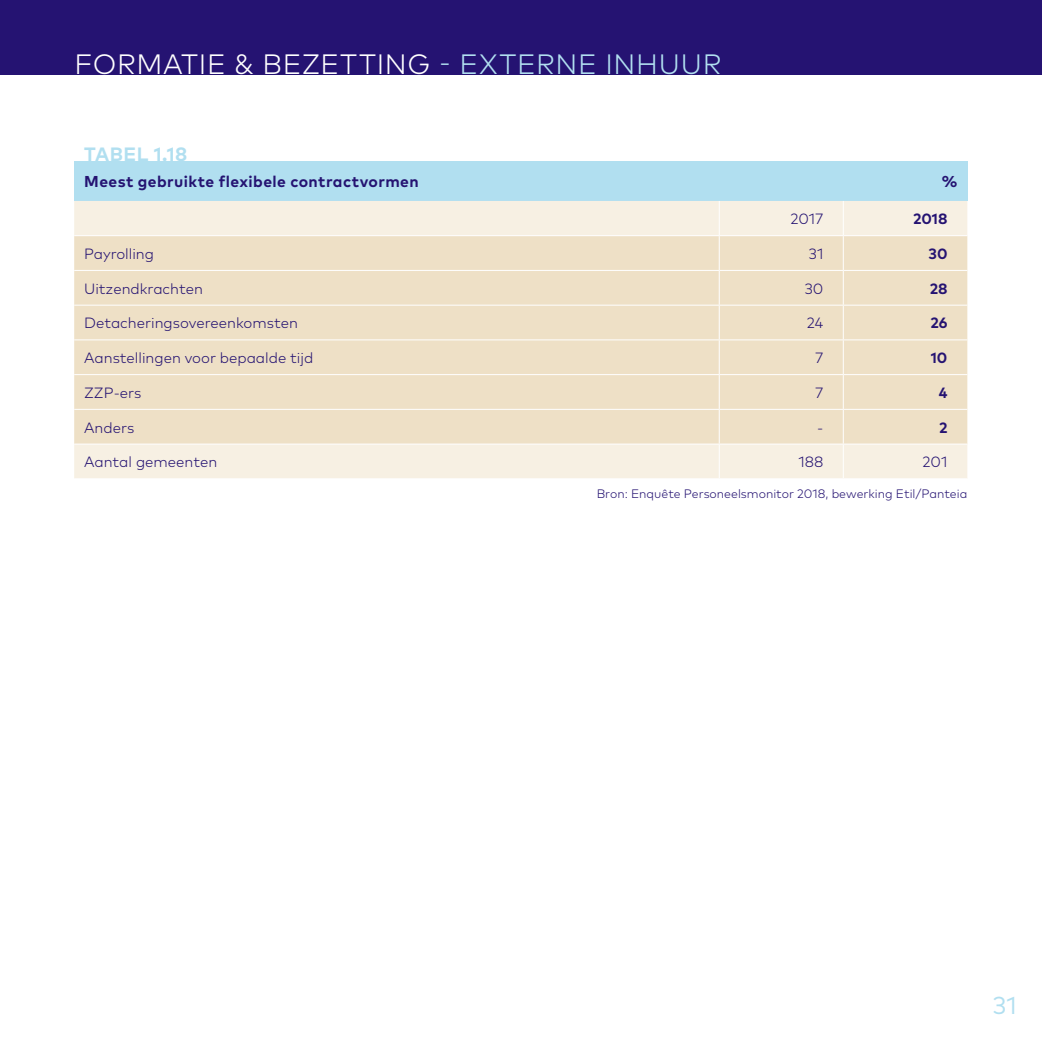
<style>
.page{position:relative;width:1042px;height:1042px;background:#fff}
.page>*{position:absolute;margin:0;border:0;box-sizing:border-box;transform-origin:0 0}
.kop_thema{font:300 28px "Mark Pro";letter-spacing:.025em;color:#fff}
.t1{font:24.5px "Mark Pro";color:#b1dff0}
.kop_tabel_cijfer{font:700 19.25px "Mark Pro";letter-spacing:.025em;color:#b1dff0}
.kop_tabel{font:700 15.75px "Mark Pro";letter-spacing:.03em;color:#251372}
.tabel_brood{font:300 14.88px "Mark Pro";color:#251372}
.tabel_brood-2{font:700 14.88px "Mark Pro";color:#251372}
.tabel_jaartal{font:300 14.88px "Mark Pro";color:#251372}
.tabel_jaartal-2{font:700 14.88px "Mark Pro";color:#251372}
.tabel_bron{font:300 12.25px "Mark Pro";color:#251372}
.s1{color:#b1dff0}
</style>
<div class="page">
<div style="left:0;top:0;width:1042px;height:74px;background:#251372"></div>
<div style="left:74px;top:161px;width:893px;height:40px;background:#b1dff0"></div>
<div style="left:74px;top:201px;width:893px;height:277px;background:#f7f0e3"></div>
<div style="left:74px;top:236px;width:893px;height:208px;background:#eee0c6"></div>
<hr style="left:74px;top:235px;width:645px;height:1px;background:#fff">
<hr style="left:719px;top:235px;width:124px;height:1px;background:#fff">
<hr style="left:843px;top:235px;width:124px;height:1px;background:#fff">
<hr style="left:843px;top:236px;width:1px;height:34px;background:#fff">
<hr style="left:843px;top:271px;width:1px;height:34px;background:#fff">
<hr style="left:843px;top:306px;width:1px;height:33px;background:#fff">
<hr style="left:843px;top:340px;width:1px;height:34px;background:#fff">
<hr style="left:843px;top:375px;width:1px;height:34px;background:#fff">
<hr style="left:843px;top:410px;width:1px;height:34px;background:#fff">
<hr style="left:843px;top:444px;width:1px;height:34px;background:#fff">
<hr style="left:74px;top:270px;width:645px;height:1px;background:#fff">
<hr style="left:719px;top:270px;width:124px;height:1px;background:#fff">
<hr style="left:843px;top:270px;width:124px;height:1px;background:#fff">
<hr style="left:74px;top:305px;width:645px;height:1px;background:#fff">
<hr style="left:719px;top:305px;width:124px;height:1px;background:#fff">
<hr style="left:843px;top:305px;width:124px;height:1px;background:#fff">
<hr style="left:74px;top:339px;width:645px;height:1px;background:#fff">
<hr style="left:719px;top:339px;width:124px;height:1px;background:#fff">
<hr style="left:843px;top:339px;width:124px;height:1px;background:#fff">
<hr style="left:74px;top:374px;width:645px;height:1px;background:#fff">
<hr style="left:719px;top:374px;width:124px;height:1px;background:#fff">
<hr style="left:843px;top:374px;width:124px;height:1px;background:#fff">
<hr style="left:74px;top:409px;width:645px;height:1px;background:#fff">
<hr style="left:719px;top:409px;width:124px;height:1px;background:#fff">
<hr style="left:843px;top:409px;width:124px;height:1px;background:#fff">
<hr style="left:74px;top:444px;width:645px;height:1px;background:#fff">
<hr style="left:719px;top:444px;width:124px;height:1px;background:#fff">
<hr style="left:843px;top:444px;width:124px;height:1px;background:#fff">
<hr style="left:719px;top:236px;width:1px;height:34px;background:#fff">
<hr style="left:719px;top:271px;width:1px;height:34px;background:#fff">
<hr style="left:719px;top:306px;width:1px;height:33px;background:#fff">
<hr style="left:719px;top:340px;width:1px;height:34px;background:#fff">
<hr style="left:719px;top:375px;width:1px;height:34px;background:#fff">
<hr style="left:719px;top:410px;width:1px;height:34px;background:#fff">
<hr style="left:719px;top:444px;width:1px;height:34px;background:#fff">
<hr style="left:719px;top:201px;width:1px;height:34px;background:#fff">
<hr style="left:843px;top:201px;width:1px;height:34px;background:#fff">
<p class="kop_thema" style="left:74px;top:44px;width:648px">FORMATIE &amp; BEZETTING <span class="s1">- EXTERNE INHUUR</span></p>
<p class="kop_tabel_cijfer" style="left:84px;top:140px;width:105px">TABEL 1.18</p>
<p class="kop_tabel" style="left:84px;top:170px;width:336px">Meest gebruikte flexibele contractvormen</p>
<p class="kop_tabel" style="left:942px;top:170px;width:17px">%</p>
<p class="tabel_jaartal" style="left:790px;top:208px;width:35px">2017</p>
<p class="tabel_jaartal-2" style="left:913px;top:207px;width:36px">2018</p>
<p class="tabel_brood" style="left:84px;top:242px;width:71px">Payrolling</p>
<p class="tabel_brood" style="left:809px;top:242px;width:16px">31</p>
<p class="tabel_brood-2" style="left:928px;top:242px;width:21px">30</p>
<p class="tabel_brood" style="left:84px;top:277px;width:120px">Uitzendkrachten</p>
<p class="tabel_brood" style="left:805px;top:277px;width:20px">30</p>
<p class="tabel_brood-2" style="left:929px;top:277px;width:19px">28</p>
<p class="tabel_brood" style="left:84px;top:312px;width:215px">Detacheringsovereenkomsten</p>
<p class="tabel_brood" style="left:807px;top:312px;width:18px">24</p>
<p class="tabel_brood-2" style="left:930px;top:312px;width:19px">26</p>
<p class="tabel_brood" style="left:84px;top:347px;width:231px">Aanstellingen voor bepaalde tijd</p>
<p class="tabel_brood" style="left:815px;top:347px;width:10px">7</p>
<p class="tabel_brood-2" style="left:931px;top:346px;width:18px">10</p>
<p class="tabel_brood" style="left:84px;top:381px;width:59px">ZZP-ers</p>
<p class="tabel_brood" style="left:815px;top:381px;width:10px">7</p>
<p class="tabel_brood-2" style="left:939px;top:381px;width:10px">4</p>
<p class="tabel_brood" style="left:84px;top:416px;width:52px">Anders</p>
<p class="tabel_brood" style="left:817px;top:416px;width:8px">-</p>
<p class="tabel_brood-2" style="left:939px;top:416px;width:10px">2</p>
<p class="tabel_brood" style="left:84px;top:451px;width:135px">Aantal gemeenten</p>
<p class="tabel_brood" style="left:798px;top:451px;width:27px">188</p>
<p class="tabel_brood" style="left:922px;top:451px;width:26px">201</p>
<p class="tabel_bron" style="left:597px;top:485px;width:372px">Bron: Enquête Personeelsmonitor 2018, bewerking Etil/Panteia</p>
<h2 class="t1" style="left:993px;top:987px;width:25px">31</h2>
</div>
